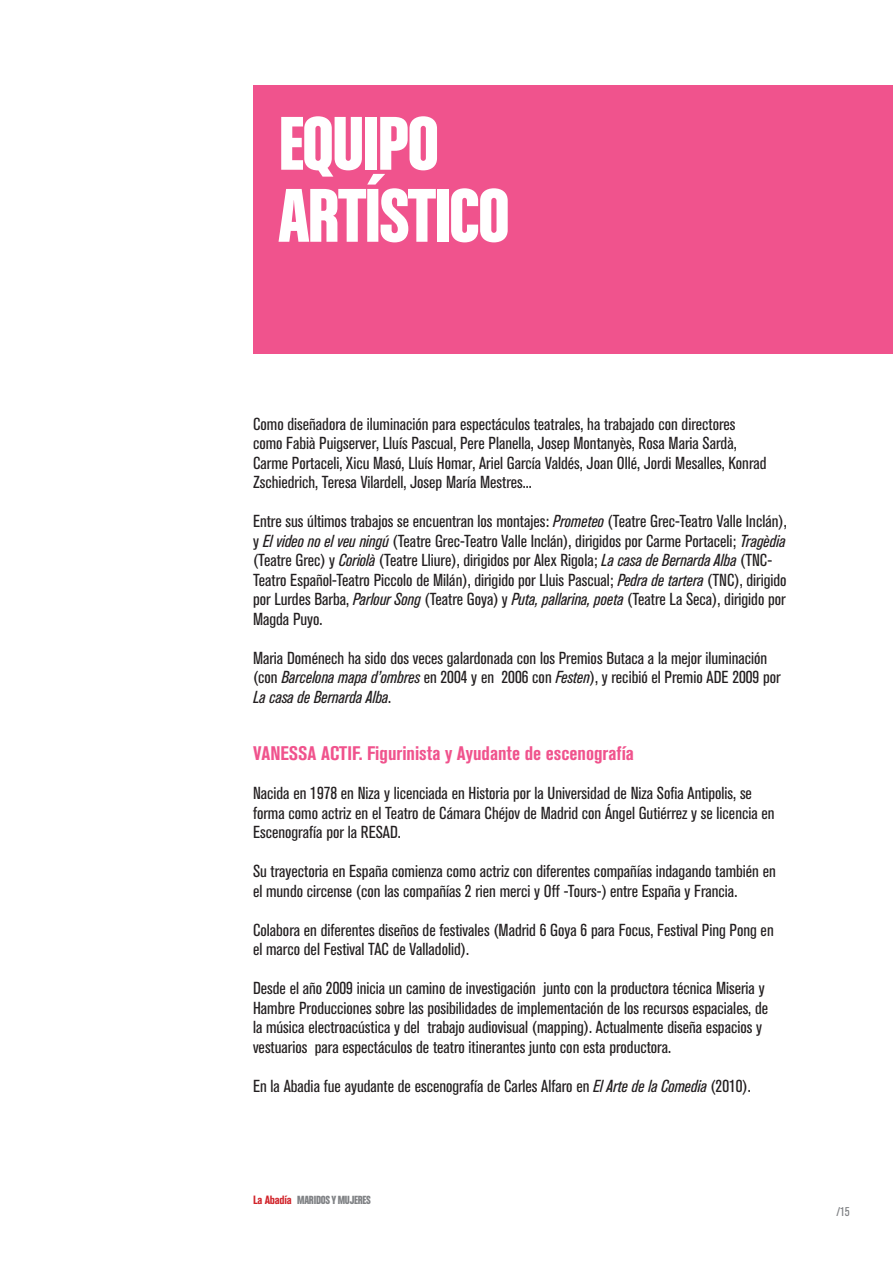
<style>
.page{position:relative;width:893px;height:1263px;background:#fff}
.page>*{position:absolute;margin:0;border:0;box-sizing:border-box;transform-origin:0 0}
.t1{font:81px/72px "Chalet Comprime Hong Kong Eighty";letter-spacing:-.02em;color:#fff;scale:1.04 1}
.t2{font:700 condensed 19.5px "Akzidenz Grotesk BQ";color:#f0538d;scale:1.04 1}
.t3{font:condensed 17.25px/19.5px "Akzidenz Grotesk BQ";color:#231f20;scale:1.04 1}
.t4{font:12.6px "Chalet Comprime Hong Kong Eighty";letter-spacing:-.02em;color:#808285;scale:1.04 1}
.t5{font:condensed 12.6px "Akzidenz Grotesk BQ";color:#808285;scale:1.04 1}
.s1{font-style:italic}
.s2{font-family:"Akzidenz Grotesk BQ";font-weight:700;font-stretch:condensed;font-size:11.85px;color:#d1232a}
</style>
<div class="page">
<div style="left:253px;top:85px;width:640px;height:269px;background:#f0538d"></div>
<h1 class="t1" style="left:279px;top:105px;width:224px">EQUIPO<br>ARTÍSTICO</h1>
<p class="t3" style="left:253px;top:415px;width:495px">Como diseñadora de iluminación para espectáculos teatrales, ha trabajado con directores como Fabià Puigserver, Lluís Pascual, Pere Planella, Josep Montanyès, Rosa Maria Sardà, Carme Portaceli, Xicu Masó, Lluís Homar, Ariel García Valdés, Joan Ollé, Jordi Mesalles, Konrad Zschiedrich, Teresa Vilardell, Josep María Mestres...</p>
<p class="t3" style="left:253px;top:512px;width:515px">Entre sus últimos trabajos se encuentran los montajes: <span class="s1">Prometeo</span> (Teatre Grec-Teatro Valle Inclán), y <span class="s1">El video no el veu ningú</span> (Teatre Grec-Teatro Valle Inclán), dirigidos por Carme Portaceli; <span class="s1">Tragèdia </span>(Teatre Grec) y <span class="s1">Coriolà</span> (Teatre Lliure), dirigidos por Alex Rigola; <span class="s1">La casa de Bernarda Alba</span> (TNC-Teatro Español-Teatro Piccolo de Milán), dirigido por Lluis Pascual; <span class="s1">Pedra de tartera</span> (TNC), dirigido por Lurdes Barba, <span class="s1">Parlour Song</span> (Teatre Goya) y <span class="s1">Puta, pallarina, poeta</span> (Teatre La Seca), dirigido por Magda Puyo.</p>
<p class="t3" style="left:253px;top:648px;width:509px">Maria Doménech ha sido dos veces galardonada con los Premios Butaca a la mejor iluminación (con <span class="s1">Barcelona mapa d’ombres</span> en 2004 y en 2006 con <span class="s1">Festen</span>), y recibió el Premio ADE 2009 por<br><span class="s1">La casa de Bernarda Alba</span>.</p>
<p class="t2" style="left:253px;top:742px;width:368px">VANESSA ACTIF. Figurinista y Ayudante de escenografía</p>
<p class="t3" style="left:253px;top:784px;width:503px">Nacida en 1978 en Niza y licenciada en Historia por la Universidad de Niza Sofia Antipolis, se forma como actriz en el Teatro de Cámara Chéjov de Madrid con Ángel Gutiérrez y se licencia en<br>Escenografía por la RESAD.</p>
<p class="t3" style="left:253px;top:862px;width:504px">Su trayectoria en España comienza como actriz con diferentes compañías indagando también en el mundo circense (con las compañías 2 rien merci y Off -Tours-) entre España y Francia.</p>
<p class="t3" style="left:253px;top:920px;width:502px">Colabora en diferentes diseños de festivales (Madrid 6 Goya 6 para Focus, Festival Ping Pong en el marco del Festival TAC de Valladolid).</p>
<p class="t3" style="left:253px;top:978px;width:497px">Desde el año 2009 inicia un camino de investigación junto con la productora técnica Miseria y Hambre Producciones sobre las posibilidades de implementación de los recursos espaciales, de la música electroacústica y del trabajo audiovisual (mapping). Actualmente diseña espacios y vestuarios para espectáculos de teatro itinerantes junto con esta productora.</p>
<p class="t3" style="left:253px;top:1076px;width:480px">En la Abadia fue ayudante de escenografía de Carles Alfaro en <span class="s1">El Arte de la Comedia</span> (2010).</p>
<p class="t4" style="left:253px;top:1192px;width:115px"><span class="s2">La Abadía</span> MARIDOS Y MUJERES</p>
<p class="t5" style="left:836px;top:1204px;width:14px">/15</p>
</div>
